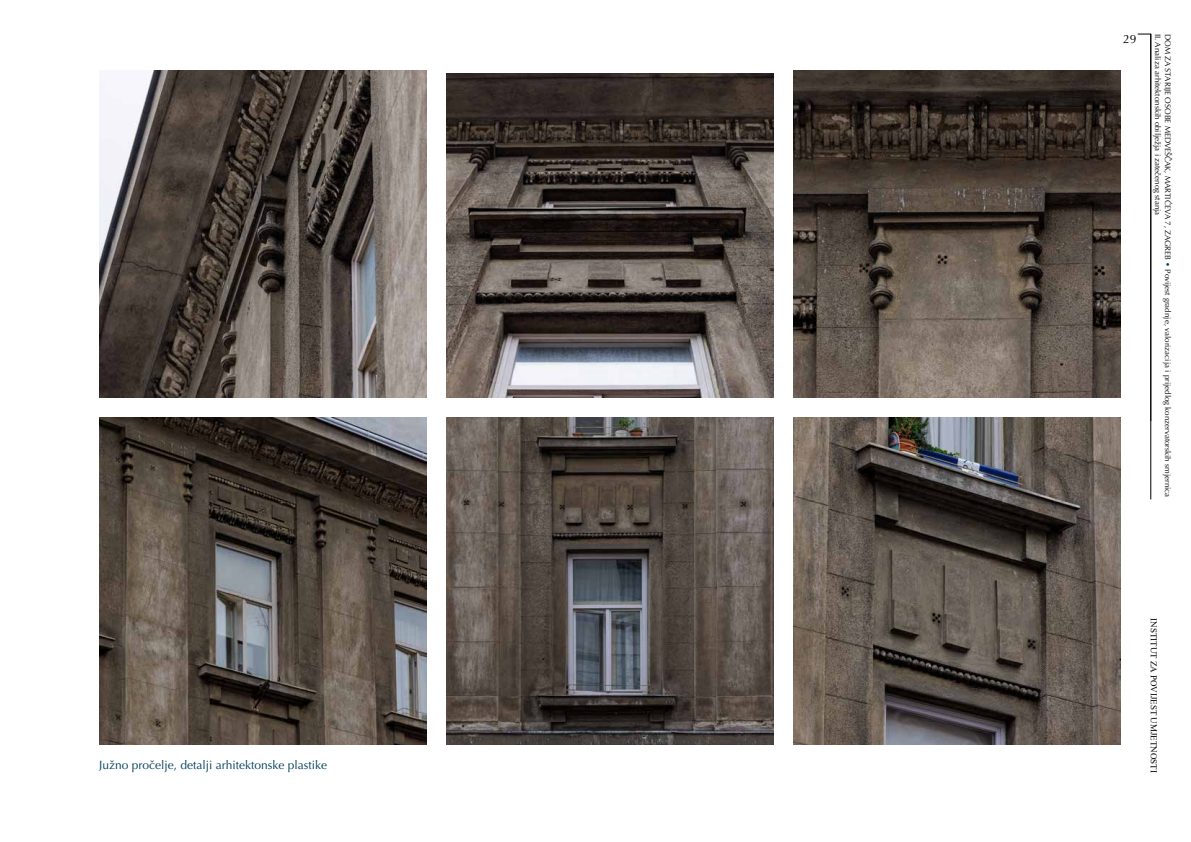
<style>
.page{position:relative;width:1191px;height:842px;background:#fff}
.page>*{position:absolute;margin:0;border:0;box-sizing:border-box;transform-origin:0 0}
.t1{font:12px "Optima LT Pro";color:#003f57}
.t2{font:12px "Optima LT Pro";color:#000}
.t3{font:9px "Times New Roman";color:#000}
.t4{font:8px/9.8px "Optima LT Pro";color:#000}
.s1{color:#003f57}
</style>
<div class="page">
<svg style="left:1137px;top:34px;width:13px;height:1px"></svg>
<hr style="left:1150px;top:34px;width:1px;height:465px;background:#000">
<img style="left:446px;top:418px;width:327px;height:327px">
<img style="left:99px;top:418px;width:327px;height:327px">
<img style="left:793px;top:418px;width:327px;height:327px">
<img style="left:793px;top:71px;width:327px;height:327px">
<img style="left:446px;top:73px;width:327px;height:325px">
<img style="left:99px;top:71px;width:327px;height:327px">
<h1 class="t1" style="left:99px;top:757px;width:229px">Južno pročelje, detalji arhitektonske plastike</h1>
<h1 class="t2" style="left:1123px;top:31px;width:15px">29</h1>
<p class="t4" style="left:1172px;top:34px;width:465px;rotate:90deg">DOM ZA STARIJE OSOBE MEDVEŠČAK, MARTIĆEVA 7, ZAGREB <span class="s1">•</span> Povijest gradnje, valorizacija i prijedlog konzervatorskih smjernica<br>II. Analiza arhitektonskih obilježja i zatečenog stanja</p>
<p class="t3" style="left:1160px;top:618px;width:156px;rotate:90deg">INSTITUT ZA POVIJEST UMJETNOSTI</p>
</div>
